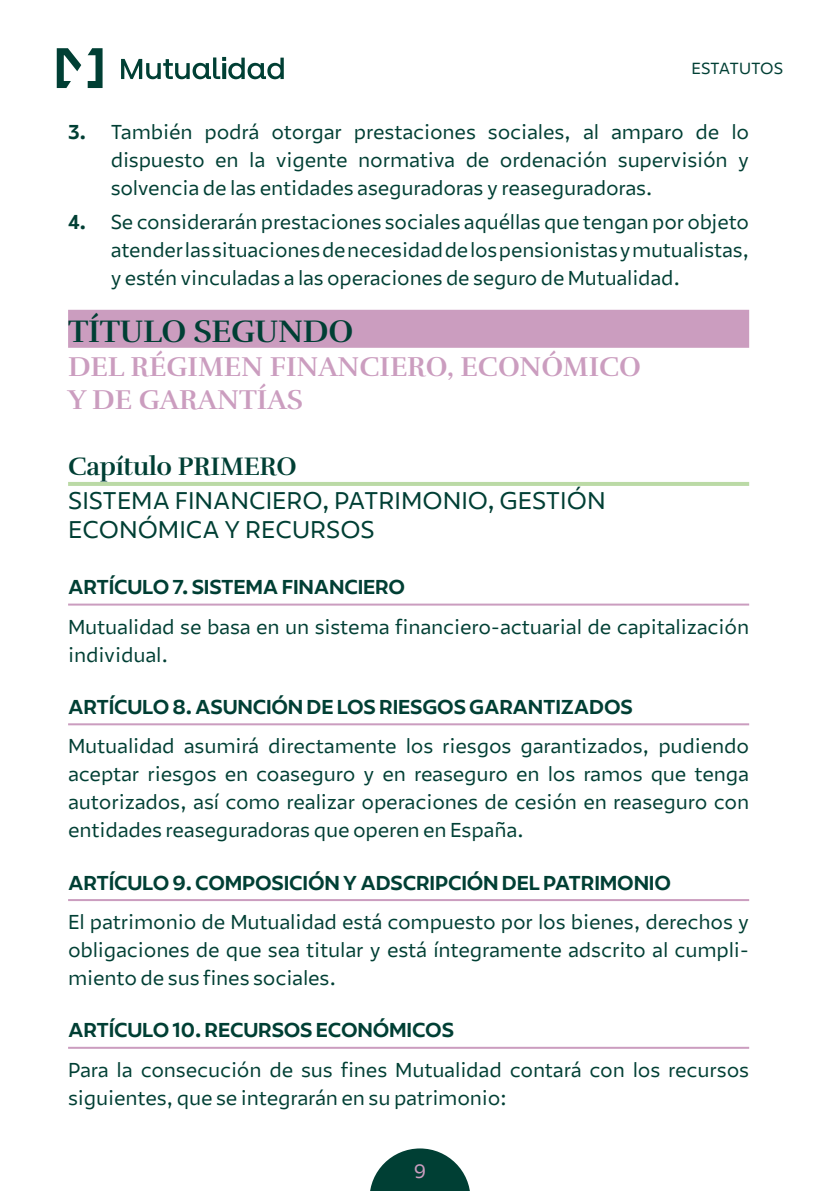
<style>
.page{position:relative;width:840px;height:1191px;background:#fff}
.page>*{position:absolute;margin:0;border:0;box-sizing:border-box;transform-origin:0 0}
.TITULO_REGLAMENTO{font:700 32px "Rufina";letter-spacing:-.01em;color:#003f34}
.SUBTITULO_REGLAMENTO{font:700 28px/33.6px "Rufina";color:#cb9dbf}
.CAPÍTULO{font:700 26px "Rufina";letter-spacing:-.01em;color:#003f34}
.Subtitulo_Capitulo_Reglamento{font:24px/28.8px "Mutualidad";color:#003f34}
.interior_reglamento{font:20px/28px "Mutualidad";letter-spacing:-.01em;color:#003f34}
.TAB_1{font:20px/28px "Mutualidad";letter-spacing:-.01em;color:#003f34;text-align:justify;scale:.96 1}
.TAB_1-2{font:20px/28px "Mutualidad";letter-spacing:-.01em;color:#003f34;text-align:justify}
.Articulo{font:700 20px "Mutualidad";letter-spacing:-.01em;color:#003f34}
.t1{font:19.2px "Mutualidad";color:#cb9dbf}
.t2{font:16px "Mutualidad";letter-spacing:-.015em;color:#003f34}
.s1{font-weight:700}
</style>
<div class="page">
<svg style="left:370px;top:1148px;width:100px;height:43px"></svg>
<svg style="left:88px;top:48px;width:14px;height:40px"></svg>
<svg style="left:57px;top:48px;width:24px;height:40px"></svg>
<svg style="left:121px;top:57px;width:162px;height:22px"></svg>
<div style="left:68px;top:310px;width:680px;height:38px;background:#cb9dbf"></div>
<hr style="left:68px;top:482px;width:680px;height:4px;background:#bbdaa6">
<hr style="left:68px;top:603px;width:680px;height:2px;background:#cb9dbf">
<hr style="left:68px;top:723px;width:680px;height:2px;background:#cb9dbf">
<hr style="left:68px;top:899px;width:680px;height:2px;background:#cb9dbf">
<hr style="left:68px;top:1046px;width:680px;height:2px;background:#cb9dbf">
<p class="t2" style="left:691px;top:59px;width:93px">ESTATUTOS</p>
<p class="TAB_1-2" style="left:111px;top:118px;width:639px;text-indent:-43px"><span class="s1">3.</span> También podrá otorgar prestaciones sociales, al amparo de lo dispuesto en la vigente normativa de ordenación supervisión y solvencia de las entidades aseguradoras y reaseguradoras.</p>
<p class="TAB_1" style="left:111px;top:208px;width:666px;text-indent:-43px"><span class="s1">4.</span> Se considerarán prestaciones sociales aquéllas que tengan por objeto atender las situaciones de necesidad de los pensionistas y mutualistas, y estén vinculadas a las operaciones de seguro de Mutualidad.</p>
<p class="TITULO_REGLAMENTO" style="left:68px;top:312px;width:286px">TÍTULO SEGUNDO</p>
<p class="SUBTITULO_REGLAMENTO" style="left:68px;top:350px;width:574px">DEL RÉGIMEN FINANCIERO, ECONÓMICO<br>Y DE GARANTÍAS</p>
<p class="CAPÍTULO" style="left:68px;top:450px;width:230px">Capítulo PRIMERO</p>
<p class="Subtitulo_Capitulo_Reglamento" style="left:68px;top:486px;width:538px">SISTEMA FINANCIERO, PATRIMONIO, GESTIÓN<br>ECONÓMICA Y RECURSOS</p>
<p class="Articulo" style="left:68px;top:574px;width:338px">ARTÍCULO 7. SISTEMA FINANCIERO</p>
<p class="interior_reglamento" style="left:68px;top:612px;width:682px">Mutualidad se basa en un sistema financiero-actuarial de capitalización individual.</p>
<p class="Articulo" style="left:68px;top:694px;width:566px">ARTÍCULO 8. ASUNCIÓN DE LOS RIESGOS GARANTIZADOS</p>
<p class="interior_reglamento" style="left:68px;top:732px;width:682px;text-align:justify">Mutualidad asumirá directamente los riesgos garantizados, pudiendo aceptar riesgos en coaseguro y en reaseguro en los ramos que tenga autorizados, así como realizar operaciones de cesión en reaseguro con entidades reaseguradoras que operen en España.</p>
<p class="Articulo" style="left:68px;top:870px;width:604px">ARTÍCULO 9. COMPOSICIÓN Y ADSCRIPCIÓN DEL PATRIMONIO</p>
<p class="interior_reglamento" style="left:68px;top:908px;width:682px;text-align:justify">El patrimonio de Mutualidad está compuesto por los bienes, derechos y obligaciones de que sea titular y está íntegramente adscrito al cumpli&shy;miento de sus fines sociales.</p>
<p class="Articulo" style="left:68px;top:1017px;width:387px">ARTÍCULO 10. RECURSOS ECONÓMICOS</p>
<p class="interior_reglamento" style="left:68px;top:1055px;width:682px">Para la consecución de sus fines Mutualidad contará con los recursos siguientes, que se integrarán en su patrimonio:</p>
<p class="t1" style="left:413px;top:1158px;width:14px">9</p>
</div>
